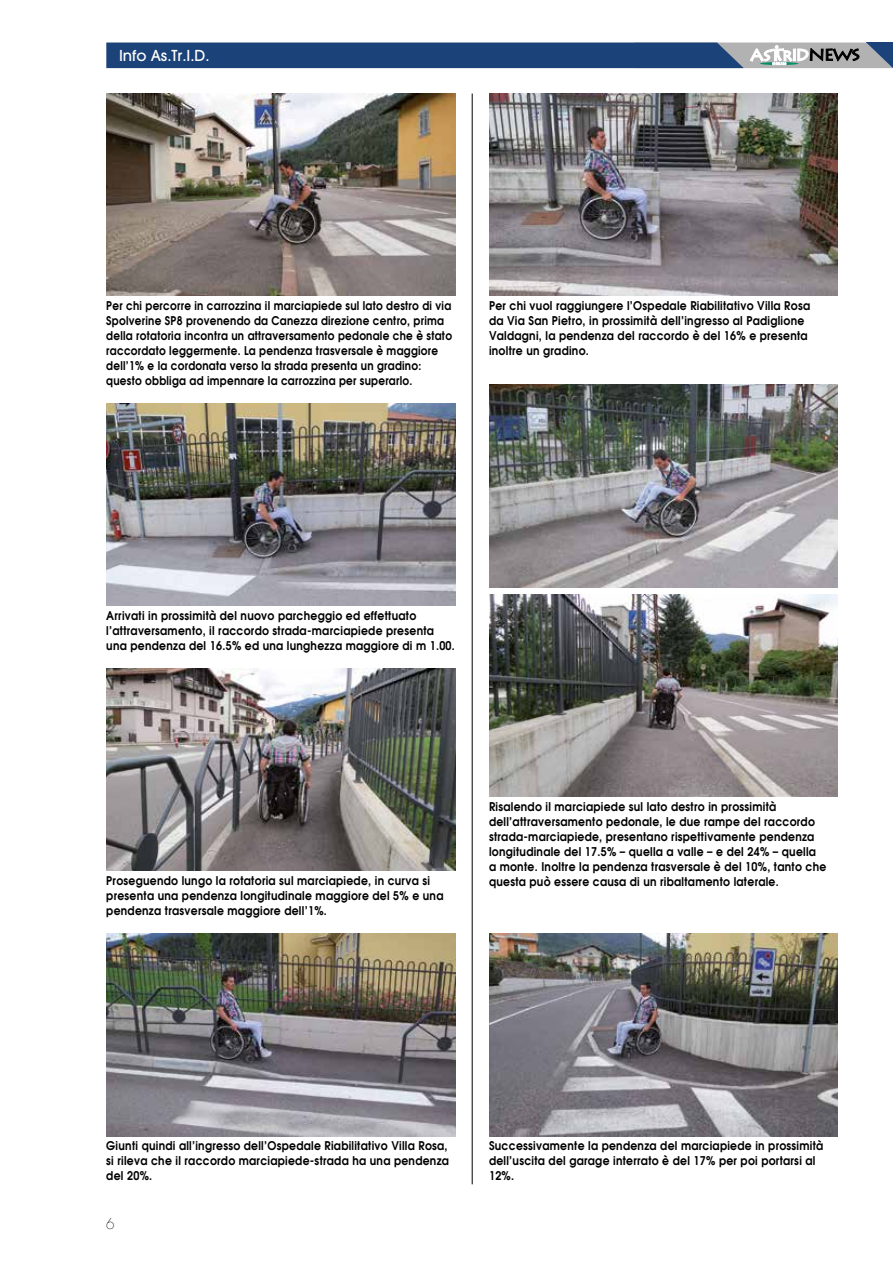
<style>
.page{position:relative;width:893px;height:1263px;background:#fff}
.page>*{position:absolute;margin:0;border:0;box-sizing:border-box;transform-origin:0 0}
.t1{font:500 15px "Avant Garde";color:#fff}
.t2{font:200 15px "Avant Garde";color:#000}
.t3{font:600 12px/15px "Avant Garde";letter-spacing:.025em;color:#000;scale:.9 1}
.t4{font:600 12px/15px "Avant Garde";letter-spacing:.025em;color:#000;scale:.87 1}
</style>
<div class="page">
<svg style="left:106px;top:42px;width:787px;height:102px"></svg>
<hr style="left:472px;top:94px;width:1px;height:1090px;background:#000">
<img style="left:106px;top:403px;width:349px;height:203px">
<img style="left:106px;top:669px;width:349px;height:202px">
<img style="left:106px;top:934px;width:349px;height:202px">
<img style="left:489px;top:94px;width:349px;height:202px">
<img style="left:489px;top:385px;width:349px;height:202px">
<img style="left:489px;top:594px;width:349px;height:203px">
<img style="left:489px;top:934px;width:349px;height:202px">
<img style="left:106px;top:94px;width:349px;height:202px">
<p class="t1" style="left:119px;top:47px;width:92px">Info As.Tr.I.D.</p>
<p class="t4" style="left:106px;top:298px;width:399px">Per chi percorre in carrozzina il marciapiede sul lato destro di via Spolverine SP8 provenendo da Canezza direzione centro, prima della rotatoria incontra un attraversamento pedonale che è stato raccordato leggermente. La pendenza trasversale è maggiore dell’1% e la cordonata verso la strada presenta un gradino: questo obbliga ad impennare la carrozzina per superarlo.</p>
<p class="t3" style="left:489px;top:298px;width:358px">Per chi vuol raggiungere l’Ospedale Riabilitativo Villa Rosa da Via San Pietro, in prossimità dell’ingresso al Padiglione Valdagni, la pendenza del raccordo è del 16% e presenta inoltre un gradino.</p>
<p class="t3" style="left:106px;top:608px;width:389px">Arrivati in prossimità del nuovo parcheggio ed effettuato l’attraversamento, il raccordo strada-marciapiede presenta una pendenza del 16.5% ed una lunghezza maggiore di m 1.00.</p>
<p class="t3" style="left:106px;top:873px;width:376px">Proseguendo lungo la rotatoria sul marciapiede, in curva si presenta una pendenza longitudinale maggiore del 5% e una pendenza trasversale maggiore dell’1%.</p>
<p class="t3" style="left:489px;top:798px;width:376px">Risalendo il marciapiede sul lato destro in prossimità dell’attraversamento pedonale, le due rampe del raccordo strada-marciapiede, presentano rispettivamente pendenza longitudinale del 17.5% – quella a valle – e del 24% – quella<br>a monte. Inoltre la pendenza trasversale è del 10%, tanto che questa può essere causa di un ribaltamento laterale.</p>
<p class="t3" style="left:106px;top:1138px;width:382px;text-align:justify">Giunti quindi all’ingresso dell’Ospedale Riabilitativo Villa Rosa, si rileva che il raccordo marciapiede-strada ha una pendenza del 20%.</p>
<p class="t2" style="left:106px;top:1215px;width:10px">6</p>
<p class="t3" style="left:489px;top:1138px;width:373px">Successivamente la pendenza del marciapiede in prossimità dell’uscita del garage interrato è del 17% per poi portarsi al<br>12%.</p>
</div>
